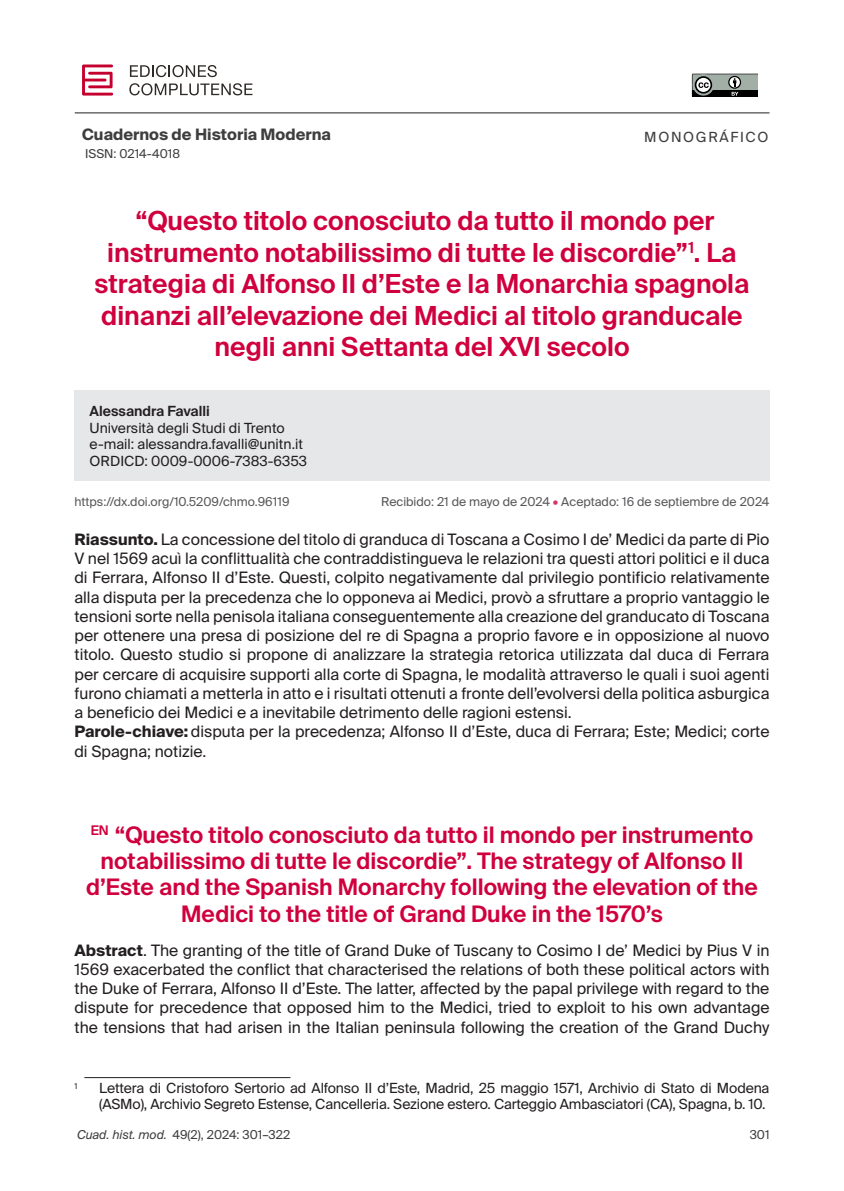
<style>
.page{position:relative;width:844px;height:1191px;background:#fff}
.page>*{position:absolute;margin:0;border:0;box-sizing:border-box;transform-origin:0 0}
._000-Título_original{font:600 26.25px/31.5px "Suisse Intl";color:#cf003d;text-align:center}
._000-Título_traducid{font:600 22.75px/26.2px "Suisse Intl";color:#cf003d;text-align:center}
._000_Resumen_abstrac{font:15.75px/19.2px "Suisse Intl";color:#231f20;text-align:justify}
._000-Palabras_clave{font:15.75px/19.2px "Suisse Intl";color:#231f20}
.t1{font:700 15.75px "Suisse Intl";color:#3e3e3f}
._000-Notas_al_pie{font:14px/16.6px "Suisse Intl";letter-spacing:-.01em;color:#231f20}
.t2{font:14px "Suisse Intl";letter-spacing:.12em;color:#3e3e3f}
._000-LINEA_DOI{font:12.25px "Suisse Intl";color:#57585a}
.t3{font:12.25px "Suisse Intl";color:#3e3e3f}
._000-Notas_al_pie-2{font:8.22px "Suisse Intl";color:#231f20}
.s1{font-weight:600}
.s2{color:#d83364}
.s3{font-weight:700}
.s4{font-style:italic}
</style>
<div class="page">
<svg style="left:691px;top:74px;width:66px;height:23px;background:#727875"></svg>
<svg style="left:82px;top:64px;width:31px;height:31px"></svg>
<svg style="left:130px;top:65px;width:87px;height:12px"></svg>
<svg style="left:129px;top:83px;width:123px;height:12px"></svg>
<hr style="left:75px;top:112px;width:694px;height:1px;background:#231f20">
<hr style="left:84px;top:1077px;width:206px;height:1px;background:#231f20">
<div style="left:75px;top:390px;width:694px;height:91px;background:#e6e7e9"></div>
<p class="t1" style="left:82px;top:125px;width:250px">Cuadernos de Historia Moderna</p>
<p class="t3" style="left:85px;top:146px;width:96px">ISSN: 0214-4018</p>
<p class="t2" style="left:644px;top:129px;width:125px">MONOGRÁFICO</p>
<p class="_000-Título_original" style="left:94px;top:205px;width:656px">“Questo titolo conosciuto da tutto il mondo per instrumento notabilissimo di tutte le discordie”<sup>1</sup>. La strategia di Alfonso II d’Este e la Monarchia spagnola dinanzi all’elevazione dei Medici al titolo granducale negli anni Settanta del XVI secolo</p>
<p class="_000-Notas_al_pie" style="left:90px;top:403px;width:219px"><span class="s1">Alessandra Favalli<br></span>Università degli Studi di Trento e-mail: alessandra.favalli@unitn.it<br>ORDICD: 0009-0006-7383-6353</p>
<p class="_000-LINEA_DOI" style="left:74px;top:494px;width:216px">https://dx.doi.org/10.5209/chmo.96119</p>
<p class="_000-LINEA_DOI" style="left:381px;top:494px;width:390px">Recibido: 21 de mayo de 2024 <span class="s2">•</span> Aceptado: 16 de septiembre de 2024</p>
<p class="_000_Resumen_abstrac" style="left:74px;top:530px;width:696px"><span class="s3">Riassunto.</span> La concessione del titolo di granduca di Toscana a Cosimo I de’ Medici da parte di Pio V nel 1569 acuì la conflittualità che contraddistingueva le relazioni tra questi attori politici e il duca di Ferrara, Alfonso II d’Este. Questi, colpito negativamente dal privilegio pontificio relativamente alla disputa per la precedenza che lo opponeva ai Medici, provò a sfruttare a proprio vantaggio le tensioni sorte nella penisola italiana conseguentemente alla creazione del granducato di Toscana per ottenere una presa di posizione del re di Spagna a proprio favore e in opposizione al nuovo titolo. Questo studio si propone di analizzare la strategia retorica utilizzata dal duca di Ferrara per cercare di acquisire supporti alla corte di Spagna, le modalità attraverso le quali i suoi agenti furono chiamati a metterla in atto e i risultati ottenuti a fronte dell’evolversi della politica asburgica a beneficio dei Medici e a inevitabile detrimento delle ragioni estensi.</p>
<p class="_000-Palabras_clave" style="left:74px;top:722px;width:696px"><span class="s3">Parole-chiave:</span> disputa per la precedenza; Alfonso II d’Este, duca di Ferrara; Este; Medici; corte di Spagna; notizie.</p>
<p class="_000-Título_traducid" style="left:86px;top:821px;width:673px"><sup>EN</sup> “Questo titolo conosciuto da tutto il mondo per instrumento notabilissimo di tutte le discordie”. The strategy of Alfonso II d’Este and the Spanish Monarchy following the elevation of the Medici to the title of Grand Duke in the 1570’s</p>
<p class="_000_Resumen_abstrac" style="left:74px;top:940px;width:696px"><span class="s3">Abstract</span>. The granting of the title of Grand Duke of Tuscany to Cosimo I de’ Medici by Pius V in 1569 exacerbated the conflict that characterised the relations of both these political actors with the Duke of Ferrara, Alfonso II d’Este. The latter, affected by the papal privilege with regard to the dispute for precedence that opposed him to the Medici, tried to exploit to his own advantage the tensions that had arisen in the Italian peninsula following the creation of the Grand Duchy</p>
<p class="_000-Notas_al_pie-2" style="left:74px;top:1081px;width:5px">1</p>
<p class="_000-Notas_al_pie" style="left:99px;top:1080px;width:671px;line-height:15.8px">Lettera di Cristoforo Sertorio ad Alfonso II d’Este, Madrid, 25 maggio 1571, Archivio di Stato di Modena (ASMo), Archivio Segreto Estense, Cancelleria. Sezione estero. Carteggio Ambasciatori (CA), Spagna, b. 10.</p>
<p class="t3" style="left:77px;top:1127px;width:214px"><span class="s4">Cuad. hist. mod.</span> 49(2), 2024: 301–322</p>
<p class="t3" style="left:749px;top:1127px;width:21px">301</p>
</div>
